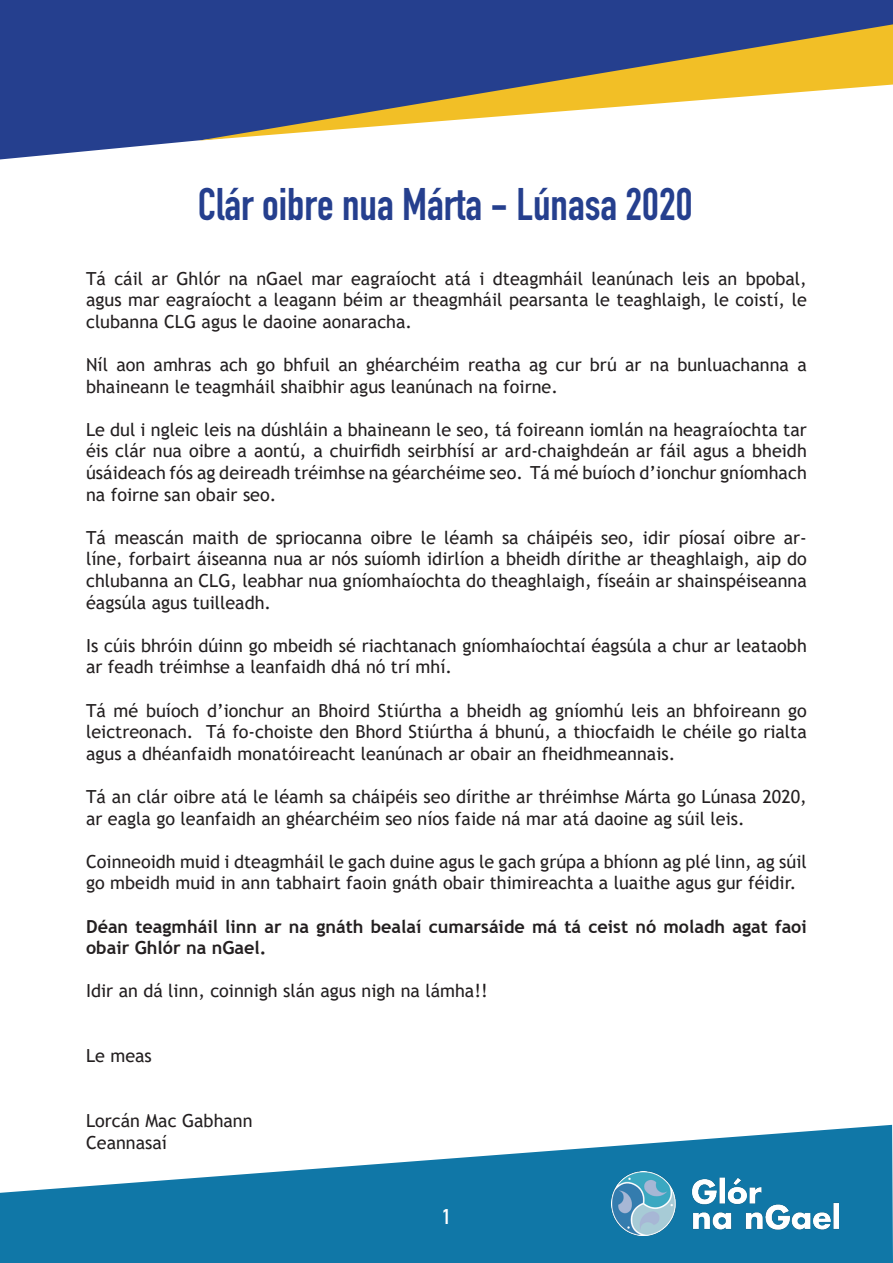
<style>
.page{position:relative;width:893px;height:1263px;background:#fff}
.page>*{position:absolute;margin:0;border:0;box-sizing:border-box;transform-origin:0 0}
.t1{font:45px "DIN Engschrift Std";color:#253f8e}
.t2{font:21px "DIN Engschrift Std";color:#fff}
.t3{font:18px/21.6px "Trebuchet MS";color:#231f20;text-align:justify}
.t4{font:700 18px/21.6px "Trebuchet MS";color:#231f20}
</style>
<div class="page">
<svg style="left:0;top:0;width:893px;height:159px;fill:#253f8e"></svg>
<svg style="left:198px;top:24px;width:695px;height:117px"></svg>
<svg style="left:0;top:1125px;width:893px;height:138px;fill:#1077a7"></svg>
<img style="left:611px;top:1171px;width:228px;height:65px">
<p class="t1" style="left:198px;top:178px;width:496px">Clár oibre nua Márta - Lúnasa 2020</p>
<p class="t3" style="left:86px;top:267px;width:722px">Tá cáil ar Ghlór na nGael mar eagraíocht atá i dteagmháil leanúnach leis an bpobal, agus mar eagraíocht a leagann béim ar theagmháil pearsanta le teaghlaigh, le coistí, le clubanna CLG agus le daoine aonaracha.</p>
<p class="t3" style="left:86px;top:354px;width:722px">Níl aon amhras ach go bhfuil an ghéarchéim reatha ag cur brú ar na bunluachanna a bhaineann le teagmháil shaibhir agus leanúnach na foirne.</p>
<p class="t3" style="left:86px;top:418px;width:722px">Le dul i ngleic leis na dúshláin a bhaineann le seo, tá foireann iomlán na heagraíochta tar éis clár nua oibre a aontú, a chuirfidh seirbhísí ar ard-chaighdeán ar fáil agus a bheidh úsáideach fós ag deireadh tréimhse na géarchéime seo. Tá mé buíoch d’ionchur gníomhach na foirne san obair seo.</p>
<p class="t3" style="left:86px;top:526px;width:722px">Tá meascán maith de spriocanna oibre le léamh sa cháipéis seo, idir píosaí oibre ar&shy;líne, forbairt áiseanna nua ar nós suíomh idirlíon a bheidh dírithe ar theaghlaigh, aip do chlubanna an CLG, leabhar nua gníomhaíochta do theaghlaigh, físeáin ar shainspéiseanna éagsúla agus tuilleadh.</p>
<p class="t3" style="left:86px;top:634px;width:722px">Is cúis bhróin dúinn go mbeidh sé riachtanach gníomhaíochtaí éagsúla a chur ar leataobh ar feadh tréimhse a leanfaidh dhá nó trí mhí.</p>
<p class="t3" style="left:86px;top:699px;width:722px">Tá mé buíoch d’ionchur an Bhoird Stiúrtha a bheidh ag gníomhú leis an bhfoireann go leictreonach. Tá fo-choiste den Bhord Stiúrtha á bhunú, a thiocfaidh le chéile go rialta agus a dhéanfaidh monatóireacht leanúnach ar obair an fheidhmeannais.</p>
<p class="t3" style="left:86px;top:786px;width:722px">Tá an clár oibre atá le léamh sa cháipéis seo dírithe ar thréimhse Márta go Lúnasa 2020, ar eagla go leanfaidh an ghéarchéim seo níos faide ná mar atá daoine ag súil leis.</p>
<p class="t3" style="left:86px;top:850px;width:722px">Coinneoidh muid i dteagmháil le gach duine agus le gach grúpa a bhíonn ag plé linn, ag súil go mbeidh muid in ann tabhairt faoin gnáth obair thimireachta a luaithe agus gur féidir.</p>
<p class="t4" style="left:86px;top:915px;width:722px">Déan teagmháil linn ar na gnáth bealaí cumarsáide má tá ceist nó moladh agat faoi obair Ghlór na nGael.</p>
<p class="t3" style="left:86px;top:980px;width:403px">Idir an dá linn, coinnigh slán agus nigh na lámha!!</p>
<p class="t3" style="left:86px;top:1045px;width:67px">Le meas</p>
<p class="t3" style="left:86px;top:1110px;width:168px">Lorcán Mac Gabhann</p>
<p class="t3" style="left:86px;top:1131px;width:82px">Ceannasaí</p>
<p class="t2" style="left:443px;top:1204px;width:9px">1</p>
</div>
